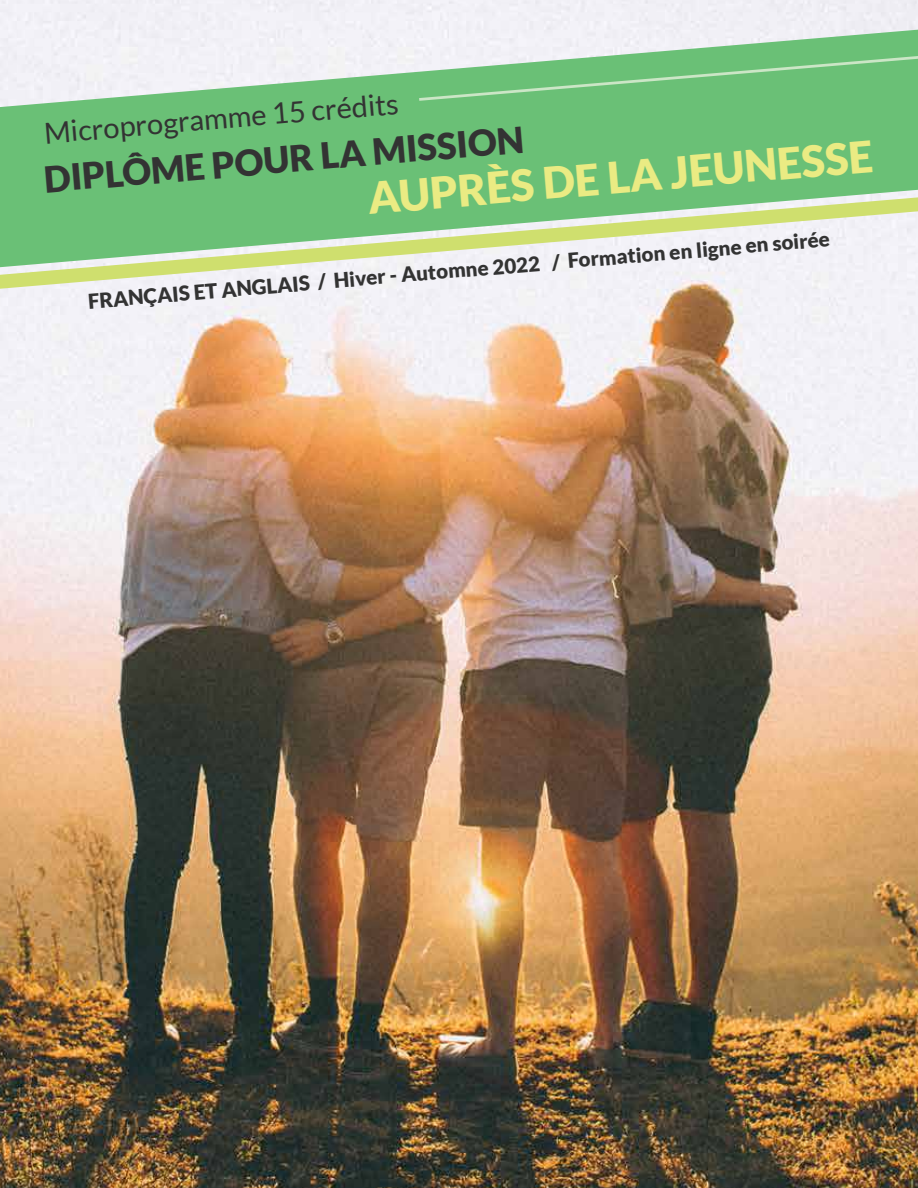
<style>
.page{position:relative;width:918px;height:1188px;background:#fff}
.page>*{position:absolute;margin:0;border:0;box-sizing:border-box;transform-origin:0 0}
.t1{font:900 43.35px "Lato";color:#eaeb83}
.t2{font:900 36px "Lato";color:#333}
.t3{font:29.1px "Lato";color:#333}
.t4{font:900 20.55px "Lato";color:#333}
</style>
<div class="page">
<img style="left:0;top:0;width:918px;height:1188px">
<svg style="left:0;top:30px;width:918px;height:167px;fill:#6ac076"></svg>
<svg style="left:0;top:197px;width:918px;height:92px"></svg>
<svg style="left:419px;top:56px;width:499px;height:45px;background:#78c583"></svg>
<h3 class="t3" style="left:43px;top:117px;width:357px;rotate:-5deg">Microprogramme 15 crédits</h3>
<h2 class="t2" style="left:42px;top:159px;width:483px;rotate:-5deg">DIPLÔME POUR LA MISSION</h2>
<h1 class="t1" style="left:366px;top:174px;width:508px;rotate:-5deg">AUPRÈS DE LA JEUNESSE</h1>
<p class="t4" style="left:87px;top:291px;width:746px;rotate:-5deg">FRANÇAIS ET ANGLAIS / Hiver - Automne 2022 / Formation en ligne en soirée</p>
</div>
